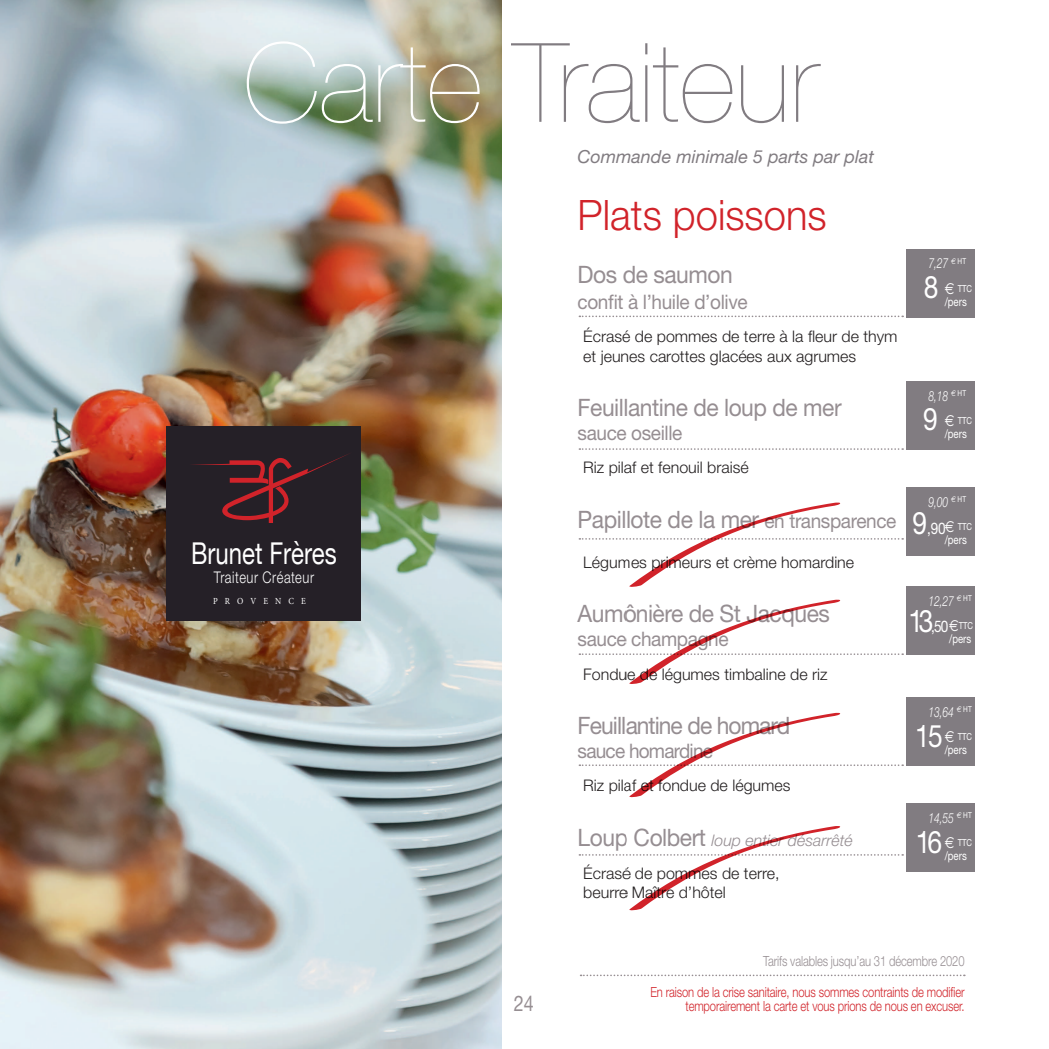
<style>
.page{position:relative;width:1049px;height:1049px;background:#fff}
.page>*{position:absolute;margin:0;border:0;box-sizing:border-box;transform-origin:0 0}
.t1{font:200 110px "Helvetica Neue";color:#817c81}
.t2{font:300 42px "Helvetica Neue";color:#d1232a;scale:.95 1}
.t3{font:30px "Helvetica Neue";color:#fff;scale:.8 1}
.t4{font:24px "Helvetica Neue";letter-spacing:-.02em;color:#968e92;scale:.95 1}
.t5{font:24px "Helvetica Neue";letter-spacing:-.04em;color:#968e92;scale:.95 1}
.t6{font:21.6px "Helvetica Neue";color:#968e92;scale:.83 1}
.t7{font:20px "Helvetica Neue";letter-spacing:-.02em;color:#968e92;scale:.95 1}
.t8{font:20px "Helvetica Neue";letter-spacing:-.04em;color:#968e92;scale:.95 1}
.t9{font:italic 18px "Helvetica Neue";color:#817c81}
.t10{font:300 16.2px "Helvetica Neue";letter-spacing:.045em;color:#fff;scale:.8 1}
.t11{font:300 16px/19.2px "Helvetica Neue";color:#231f20}
.t12{font:16px "Helvetica Neue";color:#fff;scale:.85 1}
.t13{font:300 14px/14px "Helvetica Neue";letter-spacing:-.01em;color:#d1232a;text-align:right;scale:.8 1}
.t14{font:italic 300 14px "Helvetica Neue";letter-spacing:-.01em;color:#fff;scale:.74 1}
.t15{font:300 14px "Helvetica Neue";letter-spacing:-.01em;color:#968e92;scale:.8 1}
.t16{font:12px "Helvetica Neue";color:#fff;scale:.8 1}
.t17{font:9.6px "Helvetica Neue";color:#fff;scale:.8 1}
.t18{font:9.2px "Minion Pro";letter-spacing:.845em;color:#fff;scale:.9 1}
.s1{color:#fff}
.s2{font-size:20px}
.s3{font-weight:400;font-size:24px;color:#968e92}
.s4{font-style:italic;color:#968e92}
.s5{font-size:31px}
.s6{font-family:"Euro Sans";font-size:16px}
.s7{font-family:"Euro Sans"}
</style>
<div class="page">
<svg style="left:579px;top:316px;width:324px;height:1px"></svg>
<svg style="left:579px;top:448px;width:324px;height:2px"></svg>
<div style="left:907px;top:249px;width:68px;height:68px;background:#817c81"></div>
<div style="left:907px;top:382px;width:68px;height:68px;background:#817c81"></div>
<div style="left:907px;top:488px;width:68px;height:68px;background:#817c81"></div>
<div style="left:907px;top:804px;width:68px;height:68px;background:#817c81"></div>
<div style="left:907px;top:587px;width:68px;height:68px;background:#817c81"></div>
<div style="left:907px;top:698px;width:68px;height:68px;background:#817c81"></div>
<img style="left:0;top:0;width:502px;height:1049px">
<div style="left:167px;top:426px;width:194px;height:195px;background:#252027"></div>
<svg style="left:192px;top:453px;width:158px;height:70px"></svg>
<svg style="left:580px;top:974px;width:385px;height:2px"></svg>
<svg style="left:579px;top:502px;width:324px;height:85px"></svg>
<svg style="left:579px;top:599px;width:324px;height:85px"></svg>
<svg style="left:579px;top:712px;width:324px;height:86px"></svg>
<svg style="left:579px;top:826px;width:324px;height:85px"></svg>
<h1 class="t1" style="left:244px;top:19px;width:576px"><span class="s1">Carte</span> Traiteur</h1>
<h3 class="t3" style="left:191px;top:531px;width:184px">Brunet Frères</h3>
<p class="t10" style="left:214px;top:567px;width:127px">Traiteur Créateur</p>
<p class="t18" style="left:213px;top:594px;width:105px">PROVENCE</p>
<h3 class="t6" style="left:514px;top:990px;width:26px">24</h3>
<p class="t9" style="left:578px;top:145px;width:298px">Commande minimale 5 parts par plat</p>
<h2 class="t2" style="left:578px;top:189px;width:264px">Plats poissons</h2>
<h3 class="t4" style="left:578px;top:260px;width:165px">Dos de saumon</h3>
<p class="t7" style="left:578px;top:290px;width:180px">confit à l’huile d’olive</p>
<p class="t11" style="left:583px;top:327px;width:316px">Écrasé de pommes de terre à la fleur de thym et jeunes carottes glacées aux agrumes</p>
<h3 class="t4" style="left:578px;top:393px;width:279px">Feuillantine de loup de mer</h3>
<p class="t7" style="left:578px;top:421px;width:112px">sauce oseille</p>
<p class="t11" style="left:583px;top:458px;width:167px">Riz pilaf et fenouil braisé</p>
<h3 class="t4" style="left:578px;top:505px;width:337px">Papillote de la mer <span class="s2">en transparence</span></h3>
<p class="t11" style="left:583px;top:552px;width:272px">Légumes primeurs et crème homardine</p>
<h3 class="t4" style="left:578px;top:599px;width:267px">Aumônière de St Jacques</h3>
<p class="t7" style="left:578px;top:627px;width:160px">sauce champagne</p>
<p class="t11" style="left:583px;top:664px;width:246px">Fondue de légumes timbaline de riz</p>
<h3 class="t5" style="left:578px;top:711px;width:225px">Feuillantine de homard</h3>
<p class="t8" style="left:578px;top:739px;width:144px">sauce homardine</p>
<p class="t11" style="left:583px;top:776px;width:209px">Riz pilaf et fondue de légumes</p>
<p class="t11" style="left:583px;top:823px;width:271px;line-height:33.4px;text-indent:-6px"><span class="s3">Loup Colbert</span> <span class="s4">loup entier désarrêté<br></span>Écrasé de pommes de terre,</p>
<p class="t11" style="left:583px;top:883px;width:144px">beurre Maître d’hôtel</p>
<p class="t14" style="left:928px;top:255px;width:52px">7,27 <sup>d</sup> <sup>HT</sup></p>
<p class="t17" style="left:924px;top:282px;width:62px"><span class="s5">8</span> <span class="s6">d</span> TTC</p>
<p class="t16" style="left:945px;top:294px;width:29px">/pers</p>
<p class="t14" style="left:928px;top:388px;width:52px">8,18 <sup>d</sup> <sup>HT</sup></p>
<p class="t17" style="left:923px;top:415px;width:63px"><span class="s5">9</span> <span class="s6">d</span> TTC</p>
<p class="t16" style="left:945px;top:427px;width:29px">/pers</p>
<p class="t14" style="left:928px;top:494px;width:52px">9,00 <sup>d</sup> <sup>HT</sup></p>
<p class="t12" style="left:913px;top:519px;width:72px"><span class="s5">9</span>,90<span class="s7">d</span> <sup>TTC</sup></p>
<p class="t16" style="left:945px;top:533px;width:29px">/pers</p>
<p class="t14" style="left:928px;top:593px;width:60px">12,27 <sup>d</sup> <sup>HT</sup></p>
<p class="t12" style="left:908px;top:617px;width:78px"><span class="s5">13</span>,50<span class="s7">d</span><sup>TTC</sup></p>
<p class="t16" style="left:949px;top:632px;width:29px">/pers</p>
<p class="t14" style="left:928px;top:704px;width:60px">13,64 <sup>d</sup> <sup>HT</sup></p>
<p class="t17" style="left:915px;top:731px;width:73px"><span class="s5">15</span><span class="s6">d</span> TTC</p>
<p class="t16" style="left:945px;top:743px;width:29px">/pers</p>
<p class="t14" style="left:928px;top:810px;width:60px">14,55 <sup>d</sup> <sup>HT</sup></p>
<p class="t17" style="left:916px;top:837px;width:72px"><span class="s5">16</span> <span class="s6">d</span> TTC</p>
<p class="t16" style="left:945px;top:849px;width:29px">/pers</p>
<p class="t15" style="left:763px;top:952px;width:253px">Tarifs valables jusqu’au 31 décembre 2020</p>
<p class="t13" style="left:650px;top:984px;width:394px">En raison de la crise sanitaire, nous sommes contraints de modifier temporairement la carte et vous prions de nous en excuser.</p>
</div>
